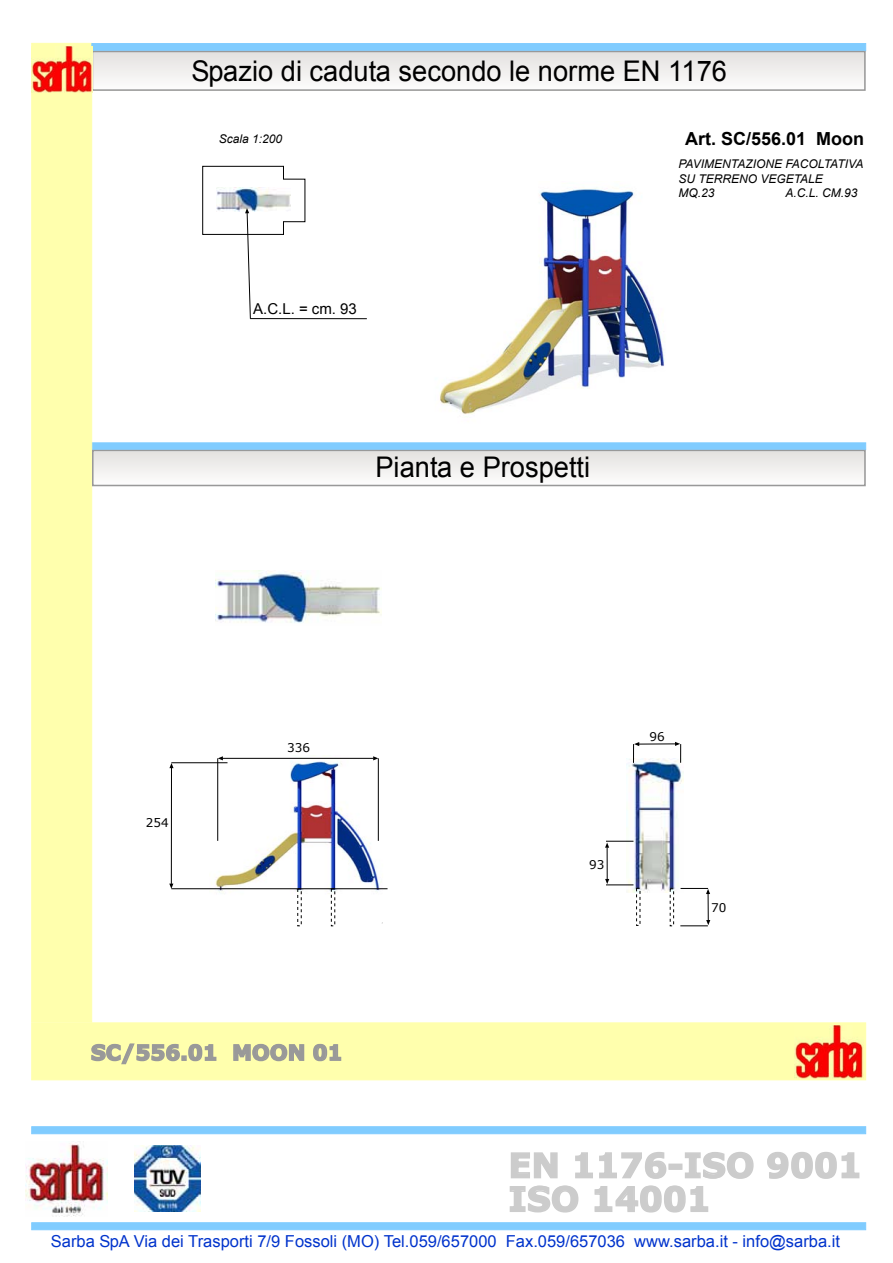
<style>
.page{position:relative;width:893px;height:1263px;background:#fff}
.page>*{position:absolute;margin:0;border:0;box-sizing:border-box;transform-origin:0 0}
.t1{font:700 33.75px/33.8px "Verdana";color:#ccc}
.t2{font:28.5px "Arial";color:#000;scale:.96 1}
.t3{font:700 21px "Verdana";color:#999}
.t4{font:700 18px "Arial";color:#000}
.t5{font:16.5px "Arial";color:#03c}
.t6{font:15px "Arial";color:#000}
.t7{font:italic 12px/14.2px "Arial";color:#000}
.t8{font:12px "Verdana";color:#000}
</style>
<div class="page">
<div style="left:35px;top:443px;width:831px;height:7px;background:#80ccff;border:1px solid #80ccff"></div>
<div style="left:32px;top:43px;width:60px;height:979px;background:#ffffad"></div>
<div style="left:92px;top:43px;width:774px;height:8px;background:#80ccff"></div>
<div style="left:32px;top:1023px;width:834px;height:57px;background:#ffffad"></div>
<div style="left:32px;top:1126px;width:834px;height:8px;background:#80ccff;border:1px solid #80ccff"></div>
<div style="left:32px;top:1222px;width:834px;height:8px;background:#80ccff;border:1px solid #80ccff"></div>
<img style="left:440px;top:187px;width:225px;height:228px">
<img style="left:210px;top:755px;width:177px;height:142px">
<div style="left:92px;top:52px;width:773px;height:38px;background:linear-gradient(to right,#f0efed,#f0efed)"></div>
<div style="left:92px;top:51px;width:774px;height:40px;border:2px solid #999"></div>
<img style="left:795px;top:1026px;width:68px;height:52px">
<img style="left:32px;top:46px;width:60px;height:46px">
<img style="left:26px;top:1144px;width:81px;height:73px">
<img style="left:134px;top:1146px;width:66px;height:66px">
<svg style="left:767px;top:1152px;width:93px;height:27px"></svg>
<svg style="left:509px;top:1152px;width:245px;height:61px"></svg>
<div style="left:93px;top:451px;width:772px;height:34px;background:linear-gradient(to right,#f0efed,#f0efed)"></div>
<div style="left:92px;top:450px;width:774px;height:36px;border:2px solid #999"></div>
<hr style="left:223px;top:758px;width:150px;height:1px;background:#000">
<svg style="left:373px;top:756px;width:5px;height:4px"></svg>
<svg style="left:218px;top:756px;width:5px;height:4px"></svg>
<hr style="left:217px;top:758px;width:1px;height:83px;background:#000">
<hr style="left:378px;top:758px;width:1px;height:83px;background:#000">
<hr style="left:171px;top:768px;width:1px;height:116px;background:#000">
<svg style="left:169px;top:883px;width:4px;height:5px"></svg>
<svg style="left:169px;top:763px;width:5px;height:5px"></svg>
<hr style="left:171px;top:762px;width:56px;height:1px;background:#000">
<hr style="left:639px;top:744px;width:36px;height:1px;background:#000">
<hr style="left:171px;top:888px;width:217px;height:1px;background:#000">
<img style="left:215px;top:570px;width:166px;height:53px">
<img style="left:627px;top:758px;width:57px;height:135px">
<svg style="left:680px;top:888px;width:30px;height:38px"></svg>
<svg style="left:675px;top:742px;width:6px;height:21px"></svg>
<svg style="left:633px;top:742px;width:6px;height:21px"></svg>
<hr style="left:250px;top:318px;width:117px;height:1px;background:#000">
<hr style="left:607px;top:847px;width:1px;height:32px;background:#000">
<svg style="left:605px;top:879px;width:28px;height:7px"></svg>
<svg style="left:605px;top:841px;width:28px;height:7px"></svg>
<svg style="left:202px;top:166px;width:103px;height:153px"></svg>
<svg style="left:91px;top:1043px;width:126px;height:22px"></svg>
<svg style="left:233px;top:1043px;width:72px;height:19px"></svg>
<svg style="left:313px;top:1043px;width:29px;height:19px"></svg>
<h2 class="t2" style="left:191px;top:53px;width:559px">Spazio di caduta secondo le norme EN 1176</h2>
<p class="t7" style="left:219px;top:132px;width:65px">Scala 1:200</p>
<p class="t4" style="left:685px;top:127px;width:181px">Art. SC/556.01 Moon</p>
<p class="t6" style="left:253px;top:299px;width:105px">A.C.L. = cm. 93</p>
<h2 class="t2" style="left:375px;top:448px;width:225px">Pianta e Prospetti</h2>
<p class="t7" style="left:678px;top:157px;width:187px">PAVIMENTAZIONE FACOLTATIVA<br>SU TERRENO VEGETALE<br>MQ.23</p>
<p class="t7" style="left:785px;top:186px;width:74px">A.C.L. CM.93</p>
<p class="t8" style="left:146px;top:814px;width:24px">254</p>
<p class="t8" style="left:287px;top:740px;width:24px">336</p>
<p class="t3" style="left:91px;top:1038px;width:253px">SC/556.01 MOON 01</p>
<p class="t8" style="left:649px;top:728px;width:17px">96</p>
<p class="t8" style="left:589px;top:856px;width:17px">93</p>
<p class="t8" style="left:711px;top:899px;width:17px">70</p>
<h1 class="t1" style="left:508px;top:1148px;width:355px">EN 1176-ISO 9001<br>ISO 14001</h1>
<p class="t5" style="left:51px;top:1231px;width:791px">Sarba SpA Via dei Trasporti 7/9 Fossoli (MO) Tel.059/657000 Fax.059/657036 www.sarba.it - info@sarba.it</p>
</div>
